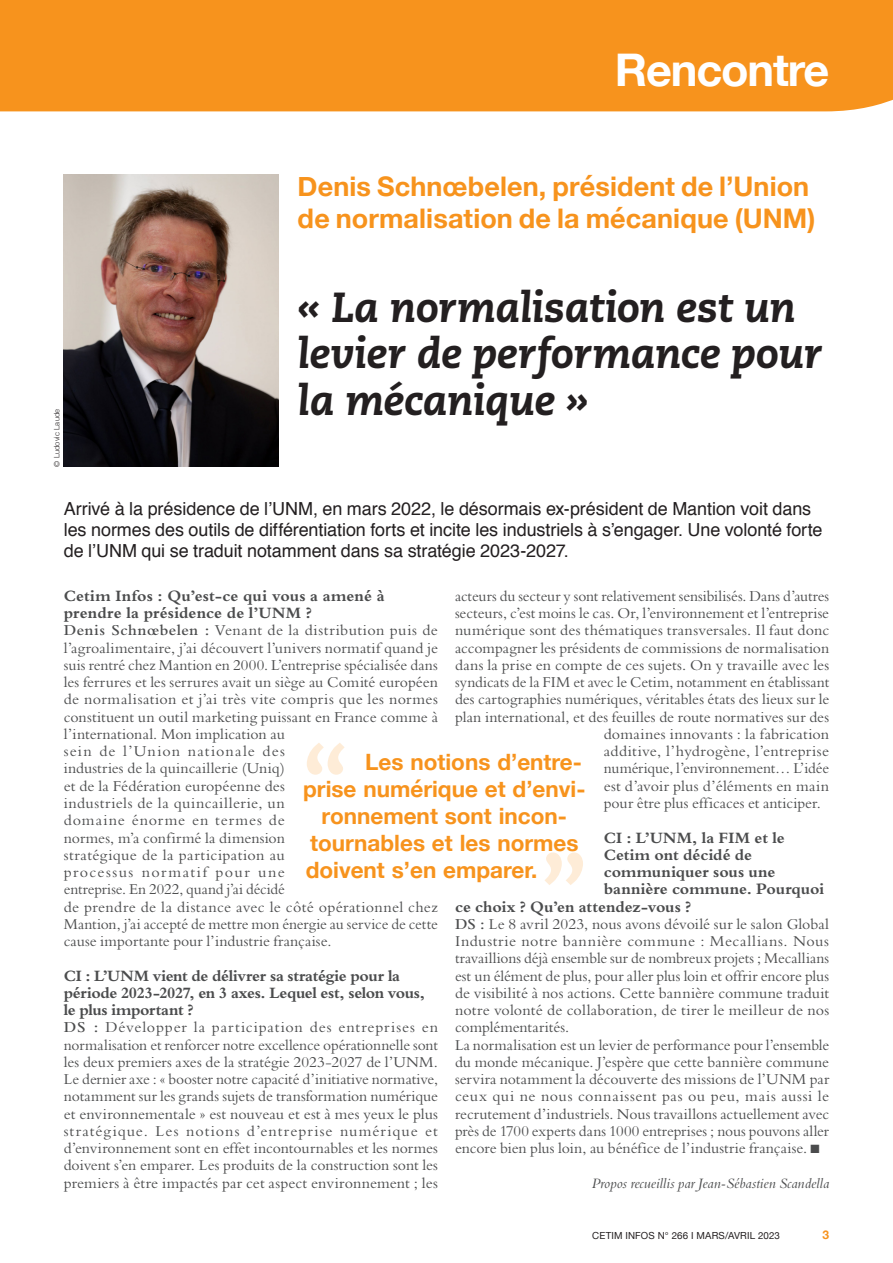
<style>
.page{position:relative;width:893px;height:1263px;background:#fff}
.page>*{position:absolute;margin:0;border:0;box-sizing:border-box;transform-origin:0 0}
.t1{font:700 45px "Helvetica Neue";letter-spacing:-.025em;color:#fff}
.t2{font:italic 800 42px/46.5px "Caecilia";letter-spacing:-.01em;color:#231f20}
.t3{font:700 27px/31.5px "Helvetica Neue";letter-spacing:.005em;color:#f7931d}
.t4{font:700 22.5px "Helvetica Neue";color:#f7931d}
.t5{font:18px/21px "Helvetica";letter-spacing:-.005em;color:#231f20}
.t6{font:700 16.5px/17.2px "Bembo";letter-spacing:-.005em;color:#4b4c4d}
.t7{font:15.75px/17.2px "Bembo";letter-spacing:.005em;color:#4b4c4d}
.t8{font:italic 15px "Bembo";color:#4b4c4d}
.t9{font:700 12px "Helvetica Neue";color:#f7931d}
.t10{font:9.75px "Helvetica Neue";letter-spacing:.015em;color:#231f20}
.t11{font:300 7.5px "Helvetica Neue";letter-spacing:.025em;color:#231f20}
.s1{font-weight:600}
</style>
<div class="page">
<div style="left:0;top:0;width:893px;height:111px;background:#f7931d"></div>
<svg style="left:307px;top:743px;width:38px;height:32px"></svg>
<svg style="left:545px;top:852px;width:38px;height:33px"></svg>
<img style="left:64px;top:174px;width:215px;height:293px">
<h1 class="t1" style="left:615px;top:35px;width:216px">Rencontre</h1>
<p class="t11" style="left:51px;top:467px;width:59px;rotate:-90deg">© Ludovic Laude</p>
<h3 class="t3" style="left:298px;top:172px;width:519px">Denis Schnœbelen, président de l’Union de normalisation de la mécanique (UNM)</h3>
<h2 class="t2" style="left:298px;top:284px;width:526px">« La normalisation est un levier de performance pour la mécanique »</h2>
<p class="t5" style="left:64px;top:498px;width:760px">Arrivé à la présidence de l’UNM, en mars 2022, le désormais ex-président de Mantion voit dans les normes des outils de différentiation forts et incite les industriels à s’engager. Une volonté forte de l’UNM qui se traduit notamment dans sa stratégie 2023-2027.</p>
<p class="t6" style="left:64px;top:587px;width:322px">Cetim Infos : Qu’est-ce qui vous a amené à prendre la présidence de l’UNM ?</p>
<p class="t7" style="left:64px;top:622px;width:376px"><span class="s1">Denis Schnœbelen :</span> Venant de la distribution puis de l’agroalimentaire, j’ai découvert l’univers normatif quand je suis rentré chez Mantion en 2000. L’entreprise spécialisée dans les ferrures et les serrures avait un siège au Comité européen de normalisation et j’ai très vite compris que les normes constituent un outil marketing puissant en France comme à l’international. Mon implication au<br>sein de l’Union nationale des<br>industries de la quincaillerie (Uniq)<br>et de la Fédération européenne des<br>industriels de la quincaillerie, un<br>domaine énorme en termes de<br>normes, m’a confirmé la dimension<br>stratégique de la participation au<br>processus normatif pour une<br>entreprise. En 2022, quand j’ai décidé<br>de prendre de la distance avec le côté opérationnel chez Mantion, j’ai accepté de mettre mon énergie au service de cette cause importante pour l’industrie française.</p>
<p class="t6" style="left:64px;top:967px;width:363px">CI : L’UNM vient de délivrer sa stratégie pour la période 2023-2027, en 3 axes. Lequel est, selon vous, le plus important ?</p>
<p class="t7" style="left:64px;top:1018px;width:376px;text-align:justify"><span class="s1">DS :</span> Développer la participation des entreprises en normalisation et renforcer notre excellence opérationnelle sont les deux premiers axes de la stratégie 2023-2027 de l’UNM.<br>Le dernier axe : « booster notre capacité d’initiative normative, notamment sur les grands sujets de transformation numérique et environnementale » est nouveau et est à mes yeux le plus stratégique. Les notions d’entreprise numérique et d’environnement sont en effet incontournables et les normes doivent s’en emparer. Les produits de la construction sont les premiers à être impactés par cet aspect environnement ; les</p>
<p class="t7" style="left:455px;top:587px;width:376px">acteurs du secteur y sont relativement sensibilisés. Dans d’autres</p>
<p class="t7" style="left:455px;top:604px;width:376px">secteurs, c’est moins le cas. Or, l’environnement et l’entreprise</p>
<p class="t7" style="left:455px;top:622px;width:376px">numérique sont des thématiques transversales. Il faut donc</p>
<p class="t7" style="left:455px;top:639px;width:376px">accompagner les présidents de commissions de normalisation</p>
<p class="t7" style="left:455px;top:656px;width:376px">dans la prise en compte de ces sujets. On y travaille avec les</p>
<p class="t7" style="left:455px;top:673px;width:376px">syndicats de la FIM et avec le Cetim, notamment en établissant</p>
<p class="t7" style="left:455px;top:691px;width:376px">des cartographies numériques, véritables états des lieux sur le</p>
<p class="t7" style="left:455px;top:708px;width:376px">plan international, et des feuilles de route normatives sur des</p>
<p class="t7" style="left:604px;top:725px;width:227px">domaines innovants : la fabrication</p>
<p class="t7" style="left:604px;top:742px;width:227px">additive, l’hydrogène, l’entreprise</p>
<p class="t7" style="left:604px;top:760px;width:227px">numérique, l’environnement… L’idée</p>
<p class="t7" style="left:604px;top:777px;width:227px">est d’avoir plus d’éléments en main</p>
<p class="t7" style="left:604px;top:794px;width:219px">pour être plus efficaces et anticiper.</p>
<p class="t6" style="left:604px;top:829px;width:182px">CI : L’UNM, la FIM et le</p>
<p class="t6" style="left:604px;top:846px;width:150px">Cetim ont décidé de</p>
<p class="t6" style="left:604px;top:863px;width:173px">communiquer sous une</p>
<p class="t6" style="left:604px;top:880px;width:222px">bannière commune. Pourquoi</p>
<p class="t6" style="left:455px;top:898px;width:238px">ce choix ? Qu’en attendez-vous ?</p>
<p class="t7" style="left:455px;top:915px;width:376px"><span class="s1">DS :</span> Le 8 avril 2023, nous avons dévoilé sur le salon Global Industrie notre bannière commune : Mecallians. Nous travaillions déjà ensemble sur de nombreux projets ; Mecallians est un élément de plus, pour aller plus loin et offrir encore plus de visibilité à nos actions. Cette bannière commune traduit notre volonté de collaboration, de tirer le meilleur de nos complémentarités.<br>La normalisation est un levier de performance pour l’ensemble du monde mécanique. J’espère que cette bannière commune servira notamment la découverte des missions de l’UNM par ceux qui ne nous connaissent pas ou peu, mais aussi le recrutement d’industriels. Nous travaillons actuellement avec près de 1700 experts dans 1000 entreprises ; nous pouvons aller encore bien plus loin, au bénéfice de l’industrie française. ■</p>
<p class="t8" style="left:592px;top:1174px;width:239px">Propos recueillis par Jean-Sébastien Scandella</p>
<h3 class="t4" style="left:365px;top:745px;width:218px">Les notions d’entre-</h3>
<h3 class="t4" style="left:303px;top:772px;width:284px">prise numérique et d’envi-</h3>
<h3 class="t4" style="left:322px;top:799px;width:247px">ronnement sont incon-</h3>
<h3 class="t4" style="left:310px;top:826px;width:270px">tournables et les normes</h3>
<h3 class="t4" style="left:306px;top:853px;width:233px">doivent s’en emparer.</h3>
<p class="t10" style="left:592px;top:1229px;width:189px">CETIM INFOS N° 266 I MARS/AVRIL 2023</p>
<p class="t9" style="left:822px;top:1225px;width:8px">3</p>
</div>
